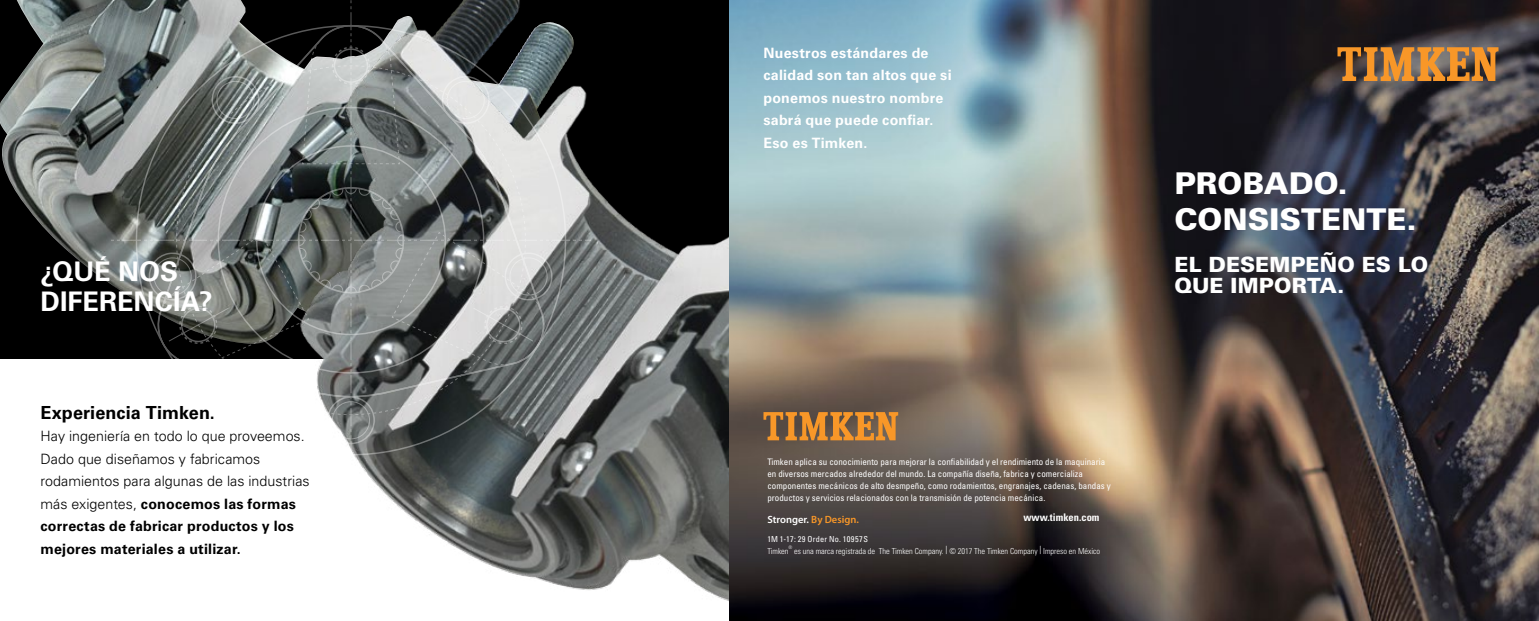
<style>
.page{position:relative;width:1539px;height:621px;background:#fff}
.page>*{position:absolute;margin:0;border:0;box-sizing:border-box;transform-origin:0 0}
.t1{font:900 30px/36px "Univers LT Std";color:#fff}
.t2{font:700 27px/30px "Univers LT Std";color:#fff}
.t3{font:900 21px/21px "Univers LT Std";letter-spacing:.005em;color:#fff}
.t4{font:700 18px "Univers LT Std";letter-spacing:.01em;color:#000}
.t5{font:300 14.25px/22.5px "Univers LT Std";color:#000}
.t6{font:700 14.25px/22.5px "Univers LT Std";letter-spacing:.015em;color:#fff}
.t7{font:600 10.5px "Myriad Pro";color:#fff}
.t8{font:700 condensed 10.5px "Univers LT Std";color:#fff}
.t9{font:condensed 9px/12px "Univers LT Std";color:#fff}
.t10{font:300 condensed 8.25px "Univers LT Std";color:#fff}
.t11{font:condensed 8.25px "Univers LT Std";letter-spacing:.03em;color:#fff}
.t12{font:300 condensed 4.8px "Univers LT Std";color:#fff}
.s1{font-weight:700}
.s2{color:#f89728}
</style>
<div class="page">
<img style="left:0;top:0;width:111px;height:358px">
<img style="left:372px;top:0;width:1167px;height:621px">
<svg style="left:1338px;top:47px;width:160px;height:34px;background:#b07739"></svg>
<svg style="left:763px;top:412px;width:135px;height:28px;background:#b57836"></svg>
<svg style="left:111px;top:0;width:480px;height:480px;background:#7f8382"></svg>
<h2 class="t2" style="left:40px;top:257px;width:174px">¿QUÉ NOS<br>DIFERENCÍA?</h2>
<h3 class="t4" style="left:40px;top:402px;width:176px">Experiencia Timken.</h3>
<h3 class="t5" style="left:40px;top:425px;width:271px">Hay ingeniería en todo lo que proveemos.<br>Dado que diseñamos y fabricamos rodamientos para algunas de las industrias más exigentes, <span class="s1">conocemos las formas correctas de fabricar productos y los mejores materiales a utilizar.</span></h3>
<h3 class="t6" style="left:764px;top:41px;width:190px">Nuestros estándares de calidad son tan altos que si ponemos nuestro nombre sabrá que puede confiar.<br>Eso es Timken.</h3>
<h1 class="t1" style="left:1174px;top:165px;width:244px">PROBADO.<br>CONSISTENTE.</h1>
<h3 class="t3" style="left:1174px;top:253px;width:255px">EL DESEMPEÑO ES LO<br>QUE IMPORTA.</h3>
<p class="t9" style="left:767px;top:456px;width:345px">Timken aplica su conocimiento para mejorar la confiabilidad y el rendimiento de la maquinaria en diversos mercados alrededor del mundo. La compañía diseña, fabrica y comercializa componentes mecánicos de alto desmpeño, como rodamientos, engranajes, cadenas, bandas y productos y servicios relacionados con la transmisión de potencia mecánica.</p>
<p class="t7" style="left:767px;top:512px;width:93px">Stronger. <span class="s2">By Design.</span></p>
<p class="t11" style="left:767px;top:533px;width:102px">1M 1-17: 29 Order No. 10957S</p>
<p class="t10" style="left:767px;top:546px;width:23px">Timken</p>
<p class="t8" style="left:1023px;top:511px;width:78px">www.timken.com</p>
<p class="t12" style="left:789px;top:545px;width:5px">®</p>
<p class="t10" style="left:794px;top:546px;width:307px">es una marca registrada de The Timken Company. <sup>|</sup> © 2017 The Timken Company <sup>|</sup> Impreso en México</p>
</div>
